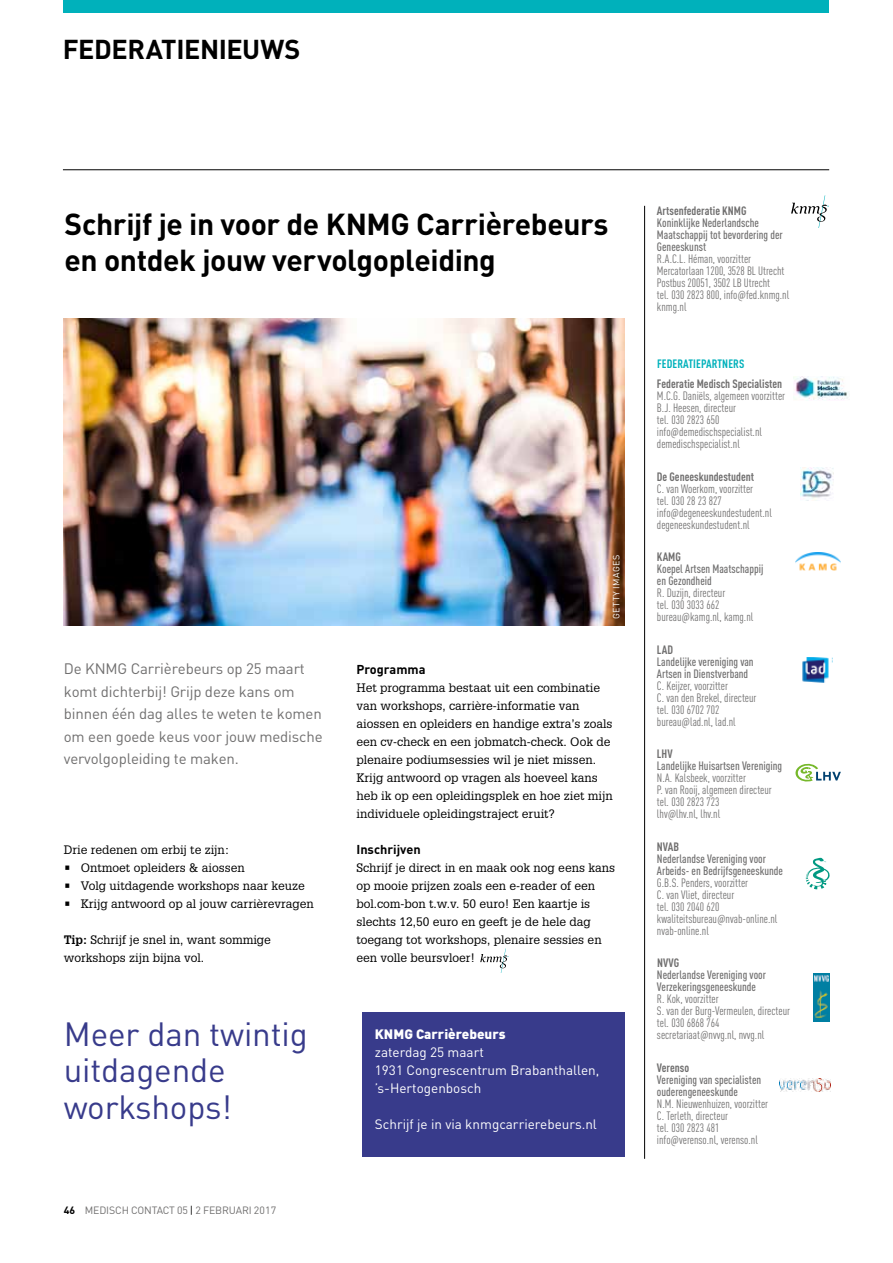
<style>
.page{position:relative;width:893px;height:1263px;background:#fff}
.page>*{position:absolute;margin:0;border:0;box-sizing:border-box;transform-origin:0 0}
.t1{font:33.15px/36.5px "DINOT";letter-spacing:-.005em;color:#383b8b}
.t2{font:700 30px/36px "DINOT";letter-spacing:-.015em;color:#000}
.t3{font:700 27px "DINOT";letter-spacing:-.015em;color:#000}
.t4{font:15px/22.5px "DINOT";letter-spacing:-.01em;color:#706f6f}
.t5{font:13.5px/18px "DINOT";color:#fff}
.t6{font:900 13.5px "DINOT";color:#fff}
.t7{font:700 12.75px "DINOT";color:#000}
.t8{font:condensed 12px/12px "DINOT";color:#706f6f}
.t9{font:12px/18px "Glypha LT Std";color:#000}
.t10{font:500 condensed 12px/12px "DINOT";color:#706f6f}
.t11{font:700 condensed 12px "DINOT";color:#706f6f}
.t12{font:700 condensed 12px "DINOT";letter-spacing:.01em;color:#00b1bb}
.t13{font:10.5px "DINOT";letter-spacing:-.015em;color:#706f6f}
.t14{font:9px "DINOT";letter-spacing:.06em;color:#fff}
.s1{font-weight:700}
.s2{font-weight:700;color:#000}
.s3{color:#000}
</style>
<div class="page">
<div style="left:64px;top:0;width:765px;height:13px;background:#00b1bb"></div>
<hr style="left:63px;top:169px;width:766px;height:1px;background:#000">
<hr style="left:644px;top:206px;width:1px;height:953px;background:#000">
<div style="left:814px;top:973px;width:15px;height:49px;background:#007fa2"></div>
<img style="left:814px;top:975px;width:15px;height:43px">
<svg style="left:795px;top:764px;width:46px;height:17px"></svg>
<img style="left:801px;top:468px;width:32px;height:32px">
<img style="left:802px;top:657px;width:30px;height:26px">
<svg style="left:806px;top:858px;width:23px;height:31px"></svg>
<img style="left:780px;top:1078px;width:50px;height:13px">
<img style="left:793px;top:376px;width:56px;height:24px">
<svg style="left:791px;top:196px;width:38px;height:32px"></svg>
<img style="left:795px;top:553px;width:45px;height:18px">
<svg style="left:480px;top:949px;width:29px;height:24px"></svg>
<img style="left:64px;top:318px;width:560px;height:307px">
<div style="left:362px;top:1012px;width:262px;height:145px;background:#383b8b"></div>
<h3 class="t3" style="left:63px;top:32px;width:239px">FEDERATIENIEUWS</h3>
<h2 class="t2" style="left:65px;top:205px;width:546px">Schrijf je in voor de KNMG Carrièrebeurs en ontdek jouw vervolgopleiding</h2>
<p class="t4" style="left:64px;top:657px;width:260px">De KNMG Carrièrebeurs op 25 maart komt dichterbij! Grijp deze kans om binnen één dag alles te weten te komen om een goede keus voor jouw medische vervolgopleiding te maken.</p>
<p class="t9" style="left:64px;top:841px;width:167px">Drie redenen om erbij te zijn:</p>
<p class="t9" style="left:64px;top:859px;width:183px">• Ontmoet opleiders &amp; aiossen</p>
<p class="t9" style="left:64px;top:877px;width:243px">• Volg uitdagende workshops naar keuze</p>
<p class="t9" style="left:64px;top:895px;width:252px">• Krijg antwoord op al jouw carrièrevragen</p>
<p class="t9" style="left:64px;top:931px;width:209px"><span class="s1">Tip:</span> Schrijf je snel in, want sommige workshops zijn bijna vol.</p>
<h1 class="t1" style="left:64px;top:1015px;width:245px">Meer dan twintig uitdagende workshops!</h1>
<p class="t13" style="left:64px;top:1204px;width:214px"><span class="s2">46</span> MEDISCH CONTACT 05 <span class="s3">|</span> 2 FEBRUARI 2017</p>
<p class="t14" style="left:610px;top:619px;width:66px;rotate:-90deg">GETTY IMAGES</p>
<p class="t7" style="left:356px;top:661px;width:71px">Programma</p>
<p class="t9" style="left:356px;top:679px;width:258px">Het programma bestaat uit een combinatie van workshops, carrière-informatie van aiossen en opleiders en handige extra’s zoals een cv-check en een jobmatch-check. Ook de plenaire podiumsessies wil je niet missen.<br>Krijg antwoord op vragen als hoeveel kans heb ik op een opleidingsplek en hoe ziet mijn individuele opleidingstraject eruit?</p>
<p class="t7" style="left:356px;top:841px;width:66px">Inschrijven</p>
<p class="t9" style="left:356px;top:859px;width:260px">Schrijf je direct in en maak ook nog eens kans op mooie prijzen zoals een e-reader of een bol.com-bon t.w.v. 50 euro! Een kaartje is slechts 12,50 euro en geeft je de hele dag toegang tot workshops, plenaire sessies en een volle beursvloer!</p>
<p class="t6" style="left:375px;top:1025px;width:132px">KNMG Carrièrebeurs</p>
<p class="t5" style="left:375px;top:1043px;width:226px">zaterdag 25 maart<br>1931 Congrescentrum Brabanthallen, ’s-Hertogenbosch</p>
<p class="t5" style="left:375px;top:1115px;width:223px">Schrijf je in via knmgcarrierebeurs.nl</p>
<p class="t11" style="left:657px;top:203px;width:91px">Artsenfederatie KNMG</p>
<p class="t10" style="left:657px;top:217px;width:127px">Koninklijke Nederlandsche<br>Maatschappij tot bevordering der<br>Geneeskunst</p>
<p class="t8" style="left:657px;top:253px;width:134px">R.A.C.L. Héman, voorzitter<br>Mercatorlaan 1200, 3528 BL Utrecht<br>Postbus 20051, 3502 LB Utrecht<br>tel. 030 2823 800, info@fed.knmg.nl knmg.nl</p>
<p class="t12" style="left:657px;top:356px;width:89px">FEDERATIEPARTNERS</p>
<p class="t11" style="left:657px;top:376px;width:127px">Federatie Medisch Specialisten</p>
<p class="t8" style="left:657px;top:390px;width:130px">M.C.G. Daniëls, algemeen voorzitter<br>B.J. Heesen, directeur<br>tel. 030 2823 650 info@demedischspecialist.nl demedischspecialist.nl</p>
<p class="t11" style="left:657px;top:469px;width:99px">De Geneeskundestudent</p>
<p class="t8" style="left:657px;top:482px;width:116px">C. van Woerkom, voorzitter<br>tel. 030 28 23 827 info@degeneeskundestudent.nl degeneeskundestudent.nl</p>
<p class="t11" style="left:657px;top:549px;width:25px">KAMG</p>
<p class="t10" style="left:657px;top:563px;width:108px">Koepel Artsen Maatschappij en Gezondheid</p>
<p class="t8" style="left:657px;top:587px;width:98px">R. Duzijn, directeur<br>tel. 030 3033 662 bureau@kamg.nl, kamg.nl</p>
<p class="t11" style="left:657px;top:642px;width:18px">LAD</p>
<p class="t10" style="left:657px;top:655px;width:98px">Landelijke vereniging van<br>Artsen in Dienstverband</p>
<p class="t8" style="left:657px;top:679px;width:101px">C. Keijzer, voorzitter<br>C. van den Brekel, directeur tel. 030 6702 702 bureau@lad.nl, lad.nl</p>
<p class="t11" style="left:657px;top:746px;width:17px">LHV</p>
<p class="t10" style="left:657px;top:760px;width:127px">Landelijke Huisartsen Vereniging</p>
<p class="t8" style="left:657px;top:772px;width:116px">N.A. Kalsbeek, voorzitter<br>P. van Rooij, algemeen directeur tel. 030 2823 723<br>lhv@lhv.nl, lhv.nl</p>
<p class="t11" style="left:657px;top:839px;width:24px">NVAB</p>
<p class="t10" style="left:657px;top:852px;width:127px">Nederlandse Vereniging voor<br>Arbeids- en Bedrijfsgeneeskunde</p>
<p class="t8" style="left:657px;top:876px;width:122px">G.B.S. Penders, voorzitter<br>C. van Vliet, directeur<br>tel. 030 2040 620 kwaliteitsbureau@nvab-online.nl nvab-online.nl</p>
<p class="t11" style="left:657px;top:955px;width:24px">NVVG</p>
<p class="t10" style="left:657px;top:969px;width:110px">Nederlandse Vereniging voor<br>Verzekeringsgeneeskunde</p>
<p class="t8" style="left:657px;top:993px;width:135px">R. Kok, voorzitter<br>S. van der Burg-Vermeulen, directeur tel. 030 6868 764 secretariaat@nvvg.nl, nvvg.nl</p>
<p class="t11" style="left:657px;top:1060px;width:34px">Verenso</p>
<p class="t10" style="left:657px;top:1073px;width:106px">Vereniging van specialisten ouderengeneeskunde</p>
<p class="t8" style="left:657px;top:1097px;width:113px">N.M. Nieuwenhuizen, voorzitter<br>C. Terleth, directeur<br>tel. 030 2823 481 info@verenso.nl, verenso.nl</p>
</div>
